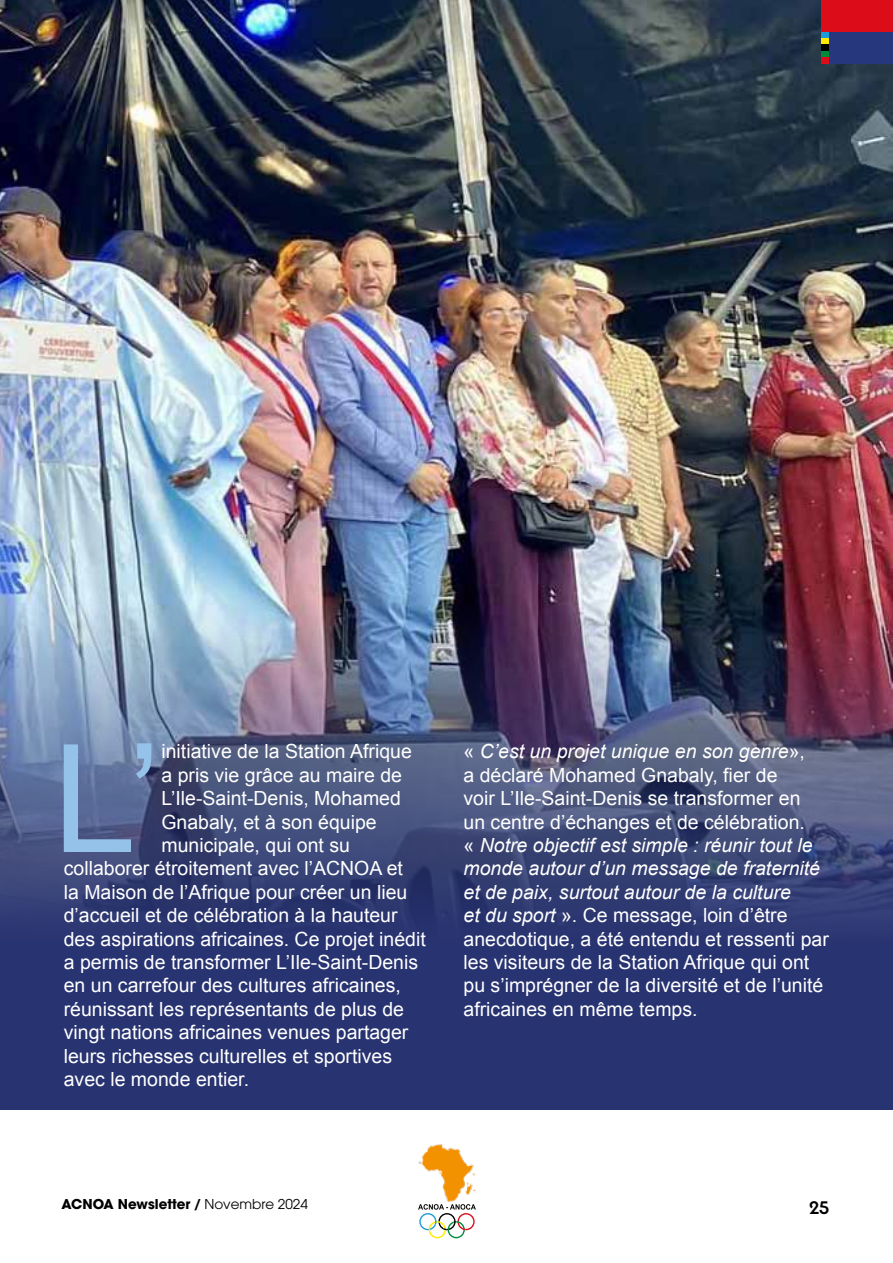
<style>
.page{position:relative;width:893px;height:1263px;background:#fff}
.page>*{position:absolute;margin:0;border:0;box-sizing:border-box;transform-origin:0 0}
.t1{font:150.3px "Arial";color:#95c2e9}
.t2{font:19.5px/23.4px "Arial";color:#fff}
.t3{font:19.5px "Paris 2024 Variable Regular";color:#000}
.t4{font:700 13.5px "ITC Avant Garde Std";color:#000}
.s1{font-style:italic}
.s2{font-weight:600}
.s3{font-weight:400}
</style>
<div class="page">
<img style="left:418px;top:1144px;width:58px;height:57px">
<svg style="left:418px;top:1204px;width:58px;height:35px"></svg>
<img style="left:0;top:0;width:893px;height:497px">
<div style="left:829px;top:31px;width:64px;height:33px;background:#26377d"></div>
<div style="left:822px;top:31px;width:7px;height:7px;background:#1d9bd7"></div>
<div style="left:822px;top:38px;width:7px;height:6px;background:#ffea00"></div>
<div style="left:822px;top:44px;width:7px;height:7px;background:#000"></div>
<div style="left:822px;top:51px;width:7px;height:6px;background:#008b39"></div>
<div style="left:822px;top:57px;width:7px;height:7px;background:#dc0d19"></div>
<div style="left:822px;top:0;width:71px;height:31px;background:#dc0d19"></div>
<img style="left:0;top:497px;width:893px;height:613px">
<h1 class="t1" style="left:53px;top:701px;width:110px">L’</h1>
<p class="t2" style="left:161px;top:740px;width:252px">initiative de la Station Afrique</p>
<p class="t2" style="left:161px;top:763px;width:242px">a pris vie grâce au maire de</p>
<p class="t2" style="left:161px;top:787px;width:241px">L’Ile-Saint-Denis, Mohamed</p>
<p class="t2" style="left:161px;top:810px;width:217px">Gnabaly, et à son équipe</p>
<p class="t2" style="left:161px;top:834px;width:190px">municipale, qui ont su</p>
<p class="t2" style="left:64px;top:857px;width:341px">collaborer étroitement avec l’ACNOA et</p>
<p class="t2" style="left:64px;top:880px;width:345px">la Maison de l’Afrique pour créer un lieu</p>
<p class="t2" style="left:64px;top:904px;width:335px">d’accueil et de célébration à la hauteur</p>
<p class="t2" style="left:64px;top:927px;width:363px">des aspirations africaines. Ce projet inédit</p>
<p class="t2" style="left:64px;top:951px;width:356px">a permis de transformer L’Ile-Saint-Denis</p>
<p class="t2" style="left:64px;top:974px;width:339px">en un carrefour des cultures africaines,</p>
<p class="t2" style="left:64px;top:997px;width:342px">réunissant les représentants de plus de</p>
<p class="t2" style="left:64px;top:1021px;width:346px">vingt nations africaines venues partager</p>
<p class="t2" style="left:64px;top:1044px;width:330px">leurs richesses culturelles et sportives</p>
<p class="t2" style="left:64px;top:1068px;width:187px">avec le monde entier.</p>
<p class="t2" style="left:463px;top:740px;width:367px">« <span class="s1">C’est un projet unique en son genre</span>»,<br>a déclaré Mohamed Gnabaly, fier de<br>voir L’Ile-Saint-Denis se transformer en<br>un centre d’échanges et de célébration.<br>« <span class="s1">Notre objectif est simple : réunir tout le monde autour d’un message de fraternité et de paix, surtout autour de la culture<br>et du sport</span> ». Ce message, loin d’être anecdotique, a été entendu et ressenti par les visiteurs de la Station Afrique qui ont pu s’imprégner de la diversité et de l’unité africaines en même temps.</p>
<p class="t4" style="left:62px;top:1195px;width:248px">ACNOA Newsletter <span class="s2">/</span> <span class="s3">Novembre 2024</span></p>
<p class="t3" style="left:809px;top:1195px;width:22px">25</p>
</div>
